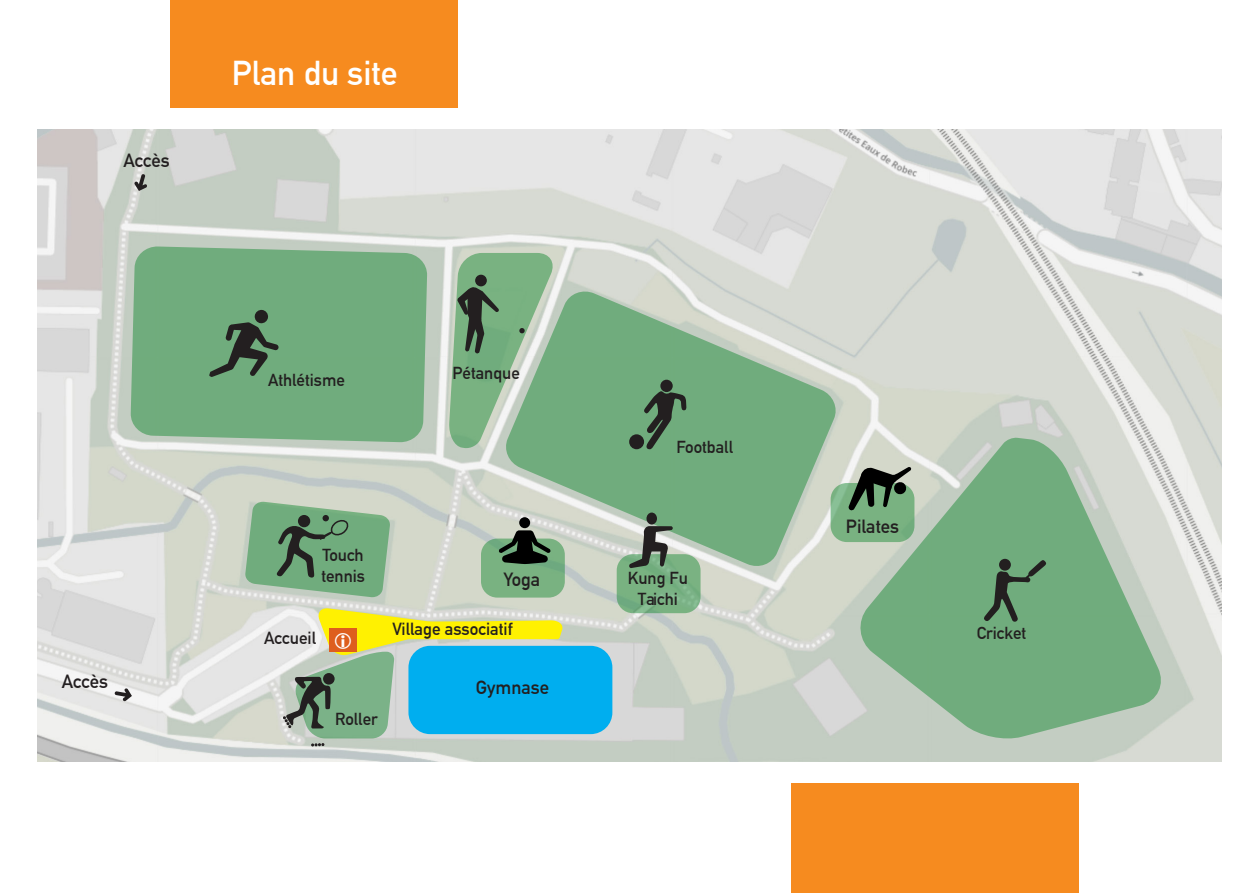
<style>
.page{position:relative;width:1259px;height:893px;background:#fff}
.page>*{position:absolute;margin:0;border:0;box-sizing:border-box;transform-origin:0 0}
.t1{font:700 33.75px "DIN Alternate";color:#fff}
.t2{font:700 18.75px "DIN Alternate";color:#231f20}
.t3{font:700 17.1px "DIN Alternate";color:#231f20}
.t4{font:700 16.95px/20.4px "DIN Alternate";color:#231f20}
</style>
<div class="page">
<div style="left:170px;top:0;width:287px;height:107px;background:#f68b1f"></div>
<img style="left:38px;top:129px;width:1183px;height:632px">
<svg style="left:504px;top:290px;width:333px;height:277px;background:#94bc9b"></svg>
<svg style="left:859px;top:437px;width:303px;height:303px;background:#93bb9a"></svg>
<svg style="left:617px;top:554px;width:83px;height:59px;background:#78b182"></svg>
<div style="left:130px;top:246px;width:297px;height:196px;background:#70ac7d"></div>
<div style="left:408px;top:646px;width:204px;height:88px;background:#00aeef;border-radius:22px"></div>
<svg style="left:134px;top:174px;width:13px;height:17px"></svg>
<svg style="left:115px;top:688px;width:17px;height:13px"></svg>
<svg style="left:209px;top:309px;width:70px;height:68px;background:#577f5f"></svg>
<svg style="left:245px;top:501px;width:145px;height:97px;background:#7ca884"></svg>
<div style="left:646px;top:512px;width:11px;height:13px;background:#231f20;border-radius:50%"></div>
<svg style="left:629px;top:526px;width:44px;height:42px;background:#7b887b"></svg>
<div style="left:999px;top:559px;width:12px;height:12px;background:#231f20;border-radius:50%"></div>
<svg style="left:984px;top:560px;width:62px;height:62px;background:#5c8865"></svg>
<div style="left:629px;top:434px;width:15px;height:15px;background:#231f20;border-radius:50%"></div>
<div style="left:660px;top:380px;width:13px;height:12px;background:#231f20;border-radius:50%"></div>
<svg style="left:644px;top:391px;width:42px;height:58px;background:#517458"></svg>
<svg style="left:448px;top:253px;width:106px;height:196px;background:#8ab28f"></svg>
<div style="left:481px;top:539px;width:84px;height:59px;background:#79b281;border-radius:16px"></div>
<div style="left:830px;top:483px;width:84px;height:59px;background:linear-gradient(to bottom,#85bb90,#75af7c);border-radius:16px"></div>
<svg style="left:498px;top:530px;width:53px;height:34px"></svg>
<div style="left:519px;top:517px;width:11px;height:11px;background:#000;border-radius:50%"></div>
<svg style="left:848px;top:467px;width:63px;height:44px;background:#586f59"></svg>
<div style="left:791px;top:784px;width:287px;height:109px;background:#f68b1f"></div>
<svg style="left:283px;top:607px;width:281px;height:139px"></svg>
<p class="t2" style="left:123px;top:146px;width:48px">Accès</p>
<p class="t1" style="left:232px;top:47px;width:168px">Plan du site</p>
<p class="t2" style="left:62px;top:668px;width:48px">Accès</p>
<p class="t4" style="left:268px;top:368px;width:79px">Athlétisme</p>
<p class="t4" style="left:321px;top:544px;width:45px">Touch tennis</p>
<p class="t4" style="left:452px;top:361px;width:69px">Pétanque</p>
<p class="t2" style="left:504px;top:566px;width:38px">Yoga</p>
<p class="t4" style="left:676px;top:436px;width:58px">Football</p>
<p class="t4" style="left:628px;top:567px;width:61px;text-align:center">Kung Fu<br>Taichi</p>
<p class="t2" style="left:846px;top:512px;width:55px">Pilates</p>
<p class="t3" style="left:392px;top:616px;width:122px">Village associatif</p>
<p class="t3" style="left:264px;top:625px;width:54px">Accueil</p>
<p class="t4" style="left:976px;top:621px;width:51px">Cricket</p>
<p class="t2" style="left:476px;top:674px;width:75px">Gymnase</p>
<p class="t4" style="left:335px;top:707px;width:44px">Roller</p>
</div>
